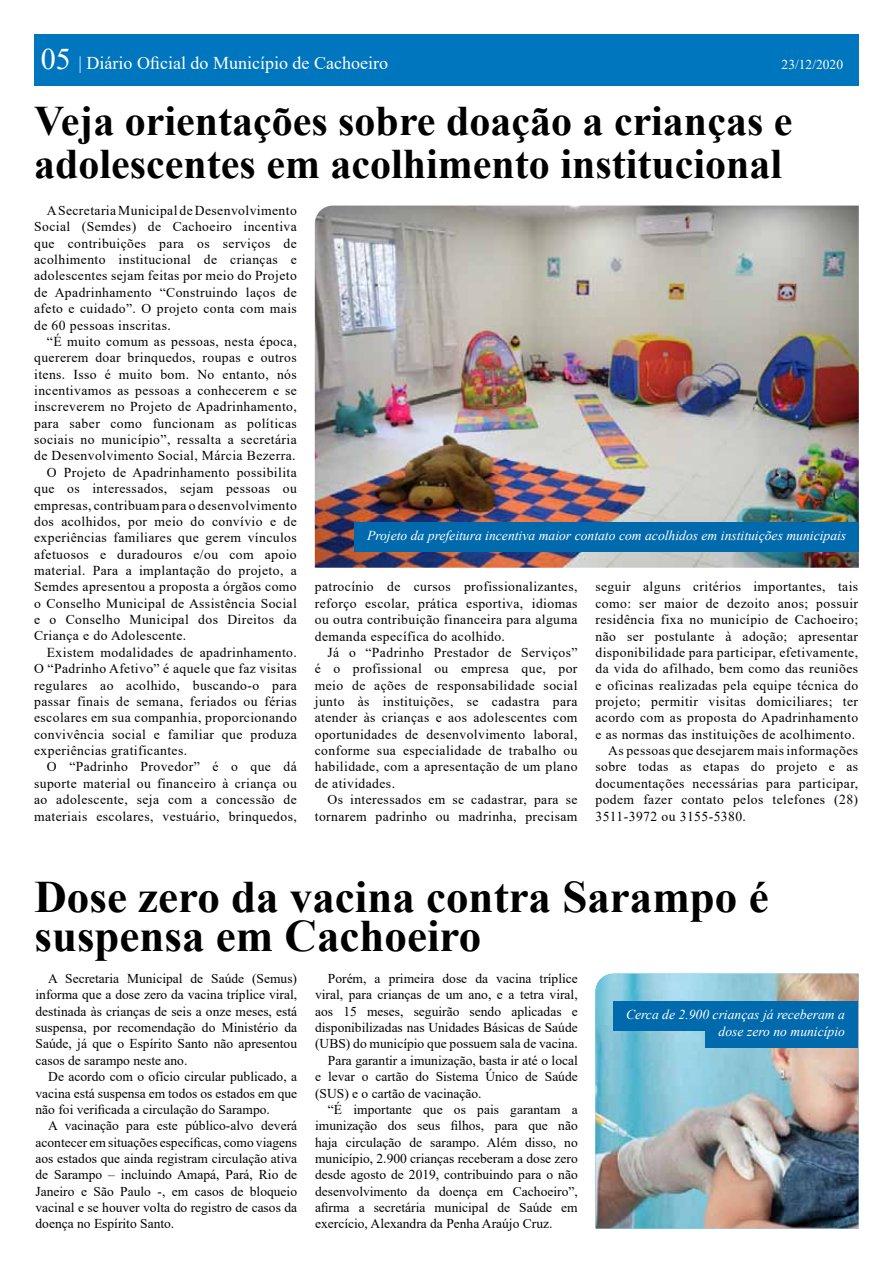
<style>
.page{position:relative;width:893px;height:1263px;background:#fff}
.page>*{position:absolute;margin:0;border:0;box-sizing:border-box;transform-origin:0 0}
.t1{font:700 45px/39px "Times New Roman";color:#000}
.t2{font:700 42px/43.5px "Times New Roman";color:#000}
.t3{font:18px "Times New Roman";color:#fff}
.t4{font:13.65px/16.4px "Times New Roman";letter-spacing:.03em;color:#000;text-align:justify}
.t5{font:italic 13.65px/16.6px "Times New Roman";color:#fff;text-align:right}
.t6{font:13.5px/16.4px "Times New Roman";color:#000;text-align:justify}
.t7{font:13.5px "Times New Roman";color:#fff}
.s1{font-size:30px}
</style>
<div class="page">
<div style="left:34px;top:34px;width:825px;height:52px;background:#0076be"></div>
<img style="left:315px;top:206px;width:544px;height:362px">
<div style="left:354px;top:522px;width:505px;height:30px;background:#006aac"></div>
<img style="left:595px;top:974px;width:263px;height:254px">
<div style="left:613px;top:1001px;width:245px;height:30px;background:#006aac"></div>
<div style="left:706px;top:1018px;width:152px;height:29px;background:#006aac"></div>
<h3 class="t3" style="left:41px;top:50px;width:349px"><span class="s1">05</span> | Diário Oficial do Município de Cachoeiro</h3>
<p class="t7" style="left:782px;top:54px;width:63px">23/12/2020</p>
<h2 class="t2" style="left:34px;top:98px;width:760px">Veja orientações sobre doação a crianças e adolescentes em acolhimento institucional</h2>
<p class="t4" style="left:34px;top:202px;width:264px;text-indent:13px">A Secretaria Municipal de Desenvolvimento Social (Semdes) de Cachoeiro incentiva que contribuições para os serviços de acolhimento institucional de crianças e adolescentes sejam feitas por meio do Projeto de Apadrinhamento “Construindo laços de afeto e cuidado”. O projeto conta com mais de 60 pessoas inscritas.</p>
<p class="t4" style="left:47px;top:333px;width:251px">“É muito comum as pessoas, nesta época,</p>
<p class="t4" style="left:34px;top:349px;width:264px">quererem doar brinquedos, roupas e outros</p>
<p class="t4" style="left:34px;top:365px;width:264px">itens. Isso é muito bom. No entanto, nós</p>
<p class="t4" style="left:34px;top:382px;width:264px">incentivamos as pessoas a conhecerem e se</p>
<p class="t4" style="left:34px;top:398px;width:264px">inscreverem no Projeto de Apadrinhamento,</p>
<p class="t4" style="left:34px;top:415px;width:264px">para saber como funcionam as políticas</p>
<p class="t4" style="left:34px;top:431px;width:264px">sociais no município”, ressalta a secretária</p>
<p class="t4" style="left:34px;top:447px;width:263px">de Desenvolvimento Social, Márcia Bezerra.</p>
<p class="t4" style="left:47px;top:464px;width:251px">O Projeto de Apadrinhamento possibilita</p>
<p class="t4" style="left:34px;top:480px;width:264px">que os interessados, sejam pessoas ou</p>
<p class="t4" style="left:34px;top:496px;width:264px">empresas, contribuam para o desenvolvimento</p>
<p class="t4" style="left:34px;top:513px;width:264px">dos acolhidos, por meio do convívio e de</p>
<p class="t4" style="left:34px;top:529px;width:264px">experiências familiares que gerem vínculos</p>
<p class="t4" style="left:34px;top:545px;width:264px">afetuosos e duradouros e/ou com apoio</p>
<p class="t4" style="left:34px;top:562px;width:264px">material. Para a implantação do projeto, a</p>
<p class="t4" style="left:34px;top:578px;width:264px">Semdes apresentou a proposta a órgãos como</p>
<p class="t4" style="left:34px;top:595px;width:264px">o Conselho Municipal de Assistência Social</p>
<p class="t4" style="left:34px;top:611px;width:264px">e o Conselho Municipal dos Direitos da</p>
<p class="t4" style="left:34px;top:627px;width:154px">Criança e do Adolescente.</p>
<p class="t4" style="left:47px;top:644px;width:251px">Existem modalidades de apadrinhamento.</p>
<p class="t4" style="left:34px;top:660px;width:264px">O “Padrinho Afetivo” é aquele que faz visitas</p>
<p class="t4" style="left:34px;top:676px;width:264px">regulares ao acolhido, buscando-o para</p>
<p class="t4" style="left:34px;top:693px;width:264px">passar finais de semana, feriados ou férias</p>
<p class="t4" style="left:34px;top:709px;width:264px">escolares em sua companhia, proporcionando</p>
<p class="t4" style="left:34px;top:725px;width:264px">convivência social e familiar que produza</p>
<p class="t4" style="left:34px;top:742px;width:154px">experiências gratificantes.</p>
<p class="t4" style="left:47px;top:758px;width:251px">O “Padrinho Provedor” é o que dá</p>
<p class="t4" style="left:34px;top:774px;width:264px">suporte material ou financeiro à criança ou</p>
<p class="t4" style="left:34px;top:791px;width:264px">ao adolescente, seja com a concessão de</p>
<p class="t4" style="left:34px;top:807px;width:264px">materiais escolares, vestuário, brinquedos,</p>
<p class="t5" style="left:367px;top:527px;width:481px">Projeto da prefeitura incentiva maior contato com acolhidos em instituições municipais</p>
<p class="t4" style="left:315px;top:578px;width:264px">patrocínio de cursos profissionalizantes, reforço escolar, prática esportiva, idiomas ou outra contribuição financeira para alguma demanda específica do acolhido.</p>
<p class="t4" style="left:315px;top:644px;width:264px;text-indent:13px">Já o “Padrinho Prestador de Serviços” é o profissional ou empresa que, por meio de ações de responsabilidade social junto às instituições, se cadastra para atender às crianças e aos adolescentes com oportunidades de desenvolvimento laboral, conforme sua especialidade de trabalho ou habilidade, com a apresentação de um plano de atividades.</p>
<p class="t4" style="left:315px;top:791px;width:264px;text-align:right">Os interessados em se cadastrar, para se tornarem padrinho ou madrinha, precisam</p>
<p class="t4" style="left:595px;top:578px;width:264px">seguir alguns critérios importantes, tais</p>
<p class="t4" style="left:595px;top:595px;width:264px">como: ser maior de dezoito anos; possuir</p>
<p class="t4" style="left:595px;top:611px;width:264px">residência fixa no município de Cachoeiro;</p>
<p class="t4" style="left:595px;top:627px;width:264px">não ser postulante à adoção; apresentar</p>
<p class="t4" style="left:595px;top:644px;width:264px">disponibilidade para participar, efetivamente,</p>
<p class="t4" style="left:595px;top:660px;width:264px">da vida do afilhado, bem como das reuniões</p>
<p class="t4" style="left:595px;top:676px;width:264px">e oficinas realizadas pela equipe técnica do</p>
<p class="t4" style="left:595px;top:693px;width:264px">projeto; permitir visitas domiciliares; ter</p>
<p class="t4" style="left:595px;top:709px;width:264px">acordo com as proposta do Apadrinhamento</p>
<p class="t4" style="left:595px;top:725px;width:261px">e as normas das instituições de acolhimento.</p>
<p class="t4" style="left:608px;top:742px;width:251px">As pessoas que desejarem mais informações</p>
<p class="t4" style="left:595px;top:758px;width:264px">sobre todas as etapas do projeto e as</p>
<p class="t4" style="left:595px;top:774px;width:264px">documentações necessárias para participar,</p>
<p class="t4" style="left:595px;top:791px;width:264px">podem fazer contato pelos telefones (28)</p>
<p class="t4" style="left:595px;top:807px;width:152px">3511-3972 ou 3155-5380.</p>
<h1 class="t1" style="left:34px;top:876px;width:736px">Dose zero da vacina contra Sarampo é suspensa em Cachoeiro</h1>
<p class="t6" style="left:36px;top:970px;width:263px;text-indent:13px">A Secretaria Municipal de Saúde (Semus) informa que a dose zero da vacina tríplice viral, destinada às crianças de seis a onze meses, está suspensa, por recomendação do Ministério da Saúde, já que o Espírito Santo não apresentou casos de sarampo neste ano.</p>
<p class="t6" style="left:36px;top:1068px;width:263px;text-indent:13px">De acordo com o ofício circular publicado, a vacina está suspensa em todos os estados em que não foi verificada a circulação do Sarampo.</p>
<p class="t6" style="left:36px;top:1117px;width:263px;text-indent:13px">A vacinação para este público-alvo deverá acontecer em situações específicas, como viagens aos estados que ainda registram circulação ativa de Sarampo – incluindo Amapá, Pará, Rio de Janeiro e São Paulo -, em casos de bloqueio vacinal e se houver volta do registro de casos da doença no Espírito Santo.</p>
<p class="t6" style="left:328px;top:970px;width:251px">Porém, a primeira dose da vacina tríplice</p>
<p class="t6" style="left:315px;top:986px;width:264px">viral, para crianças de um ano, e a tetra viral,</p>
<p class="t6" style="left:315px;top:1003px;width:264px">aos 15 meses, seguirão sendo aplicadas e</p>
<p class="t6" style="left:315px;top:1019px;width:264px">disponibilizadas nas Unidades Básicas de Saúde</p>
<p class="t6" style="left:315px;top:1035px;width:264px">(UBS) do município que possuem sala de vacina.</p>
<p class="t6" style="left:328px;top:1052px;width:251px">Para garantir a imunização, basta ir até o local</p>
<p class="t6" style="left:315px;top:1068px;width:264px">e levar o cartão do Sistema Único de Saúde</p>
<p class="t6" style="left:315px;top:1084px;width:168px">(SUS) e o cartão de vacinação.</p>
<p class="t6" style="left:328px;top:1101px;width:251px">“É importante que os pais garantam a</p>
<p class="t6" style="left:315px;top:1117px;width:264px">imunização dos seus filhos, para que não</p>
<p class="t6" style="left:315px;top:1133px;width:264px">haja circulação de sarampo. Além disso, no</p>
<p class="t6" style="left:315px;top:1150px;width:264px">município, 2.900 crianças receberam a dose zero</p>
<p class="t6" style="left:315px;top:1166px;width:264px">desde agosto de 2019, contribuindo para o não</p>
<p class="t6" style="left:315px;top:1182px;width:264px">desenvolvimento da doença em Cachoeiro”,</p>
<p class="t6" style="left:315px;top:1199px;width:264px">afirma a secretária municipal de Saúde em</p>
<p class="t6" style="left:315px;top:1215px;width:239px">exercício, Alexandra da Penha Araújo Cruz.</p>
<p class="t5" style="left:626px;top:1006px;width:221px">Cerca de 2.900 crianças já receberam a dose zero no município</p>
</div>
